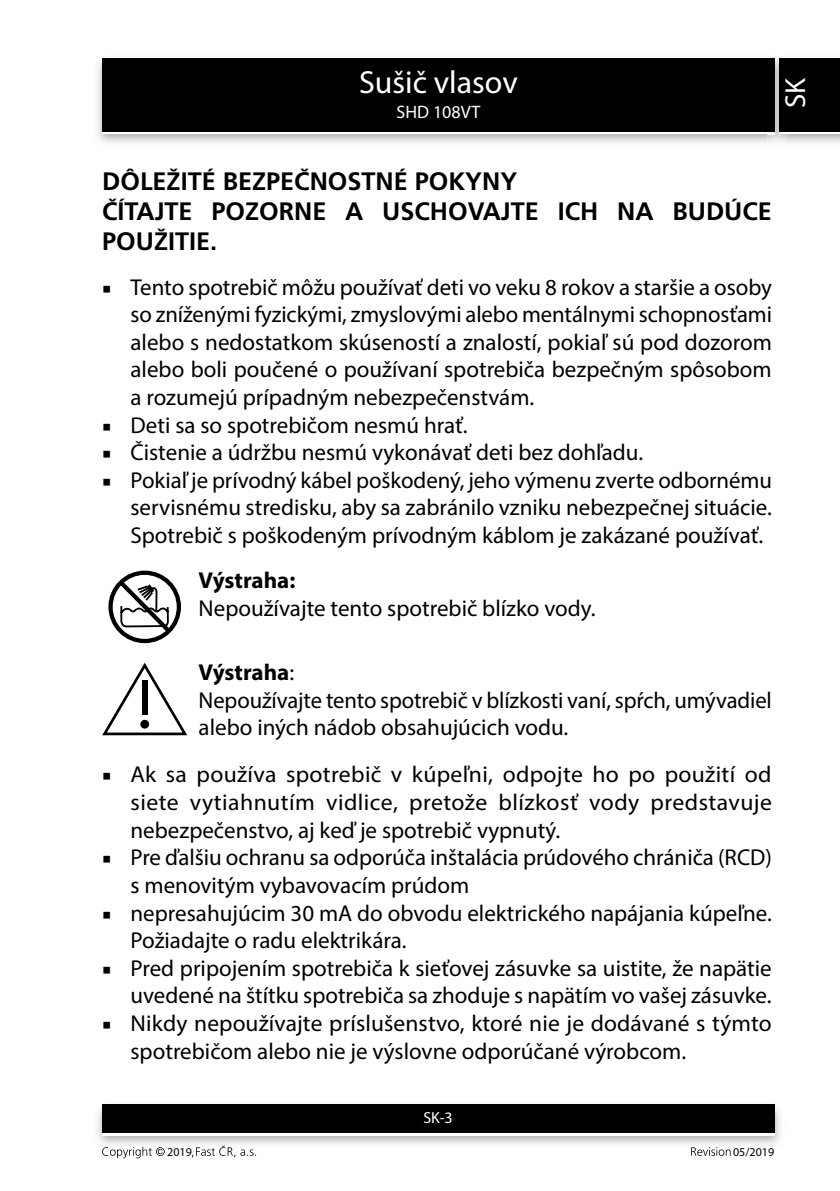
<style>
.page{position:relative;width:840px;height:1191px;background:#fff}
.page>*{position:absolute;margin:0;border:0;box-sizing:border-box;transform-origin:0 0}
.t1{font:32px "Myriad Pro";color:#fff}
.t2{font:29px "Myriad Pro";color:#fff}
.t3{font:700 25.2px/30.2px "Frutiger CE";color:#000}
.t4{font:23px/27.6px "Myriad Pro";color:#000}
.t5{font:700 23px "Myriad Pro";color:#000}
.t6{font:18px "Myriad Pro";color:#fff}
.t7{font:16px "Myriad Pro";color:#fff}
.t8{font:12px "Myriad Pro";color:#000}
.s1{font-family:"Minion Pro"}
.s2{font-weight:700}
</style>
<div class="page">
<div style="left:102px;top:61px;width:672px;height:73px;background:linear-gradient(to right,#000,#000)"></div>
<div style="left:102px;top:58px;width:672px;height:73px;background:#000"></div>
<img style="left:97px;top:1104px;width:684px;height:41px">
<div style="left:102px;top:1107px;width:672px;height:28px;background:linear-gradient(to right,#fff,#fff)"></div>
<div style="left:102px;top:1104px;width:672px;height:28px;background:#000"></div>
<img style="left:767px;top:56px;width:18px;height:89px">
<svg style="left:767px;top:131px;width:7px;height:3px"></svg>
<img style="left:767px;top:58px;width:7px;height:3px">
<img style="left:767px;top:61px;width:7px;height:70px">
<div style="left:778px;top:61px;width:61px;height:73px;background:linear-gradient(to right,#000,#000)"></div>
<div style="left:778px;top:58px;width:61px;height:73px;background:#000"></div>
<svg style="left:102px;top:1146px;width:63px;height:12px"></svg>
<svg style="left:192px;top:1145px;width:64px;height:12px"></svg>
<svg style="left:691px;top:1147px;width:39px;height:8px"></svg>
<div style="left:108px;top:570px;width:73px;height:73px;border:4px solid #000;border-radius:50%"></div>
<svg style="left:115px;top:576px;width:60px;height:61px"></svg>
<svg style="left:102px;top:663px;width:85px;height:72px"></svg>
<div style="left:142px;top:680px;width:5px;height:35px;background:#000"></div>
<div style="left:140px;top:720px;width:9px;height:8px;background:#000;border-radius:50%"></div>
<h1 class="t1" style="left:359px;top:62px;width:160px">Sušič vlasov</h1>
<p class="t6" style="left:396px;top:101px;width:85px">SHD 108VT</p>
<p class="t2" style="left:777px;top:108px;width:32px;rotate:-90deg">SK</p>
<p class="t3" style="left:102px;top:166px;width:670px">DÔLEŽITÉ BEZPEČNOSTNÉ POKYNY<br>ČÍTAJTE POZORNE A USCHOVAJTE ICH NA BUDÚCE<br>POUŽITIE.</p>
<p class="t4" style="left:130px;top:273px;width:642px;text-align:justify;text-indent:-28px"><span class="s1">■</span> Tento spotrebič môžu používať deti vo veku 8 rokov a staršie a osoby so zníženými fyzickými, zmyslovými alebo mentálnymi schopnosťami alebo s nedostatkom skúseností a znalostí, pokiaľ sú pod dozorom alebo boli poučené o používaní spotrebiča bezpečným spôsobom a rozumejú prípadným nebezpečenstvám.</p>
<p class="t4" style="left:102px;top:411px;width:367px"><span class="s1">■</span> Deti sa so spotrebičom nesmú hrať.</p>
<p class="t4" style="left:102px;top:438px;width:542px"><span class="s1">■</span> Čistenie a údržbu nesmú vykonávať deti bez dohľadu.</p>
<p class="t4" style="left:130px;top:466px;width:642px;text-align:justify;text-indent:-28px"><span class="s1">■</span> Pokiaľ je prívodný kábel poškodený, jeho výmenu zverte odbornému servisnému stredisku, aby sa zabránilo vzniku nebezpečnej situácie.<br>Spotrebič s poškodeným prívodným káblom je zakázané používať.</p>
<p class="t5" style="left:198px;top:565px;width:98px">Výstraha:</p>
<p class="t4" style="left:198px;top:593px;width:398px">Nepoužívajte tento spotrebič blízko vody.</p>
<p class="t4" style="left:198px;top:658px;width:574px"><span class="s2">Výstraha</span>:<br>Nepoužívajte tento spotrebič v blízkosti vaní, spŕch, umývadiel alebo iných nádob obsahujúcich vodu.</p>
<p class="t4" style="left:130px;top:760px;width:642px;text-align:justify;text-indent:-28px"><span class="s1">■</span> Ak sa používa spotrebič v kúpeľni, odpojte ho po použití od siete vytiahnutím vidlice, pretože blízkosť vody predstavuje nebezpečenstvo, aj keď je spotrebič vypnutý.</p>
<p class="t4" style="left:130px;top:843px;width:642px;text-indent:-28px"><span class="s1">■</span> Pre ďalšiu ochranu sa odporúča inštalácia prúdového chrániča (RCD) s menovitým vybavovacím prúdom</p>
<p class="t4" style="left:130px;top:898px;width:642px;text-indent:-28px"><span class="s1">■</span> nepresahujúcim 30 mA do obvodu elektrického napájania kúpeľne.<br>Požiadajte o radu elektrikára.</p>
<p class="t4" style="left:102px;top:954px;width:670px;text-align:right"><span class="s1">■</span> Pred pripojením spotrebiča k sieťovej zásuvke sa uistite, že napätie uvedené na štítku spotrebiča sa zhoduje s napätím vo vašej zásuvke.</p>
<p class="t4" style="left:130px;top:1009px;width:642px;text-indent:-28px"><span class="s1">■</span> Nikdy nepoužívajte príslušenstvo, ktoré nie je dodávané s týmto spotrebičom alebo nie je výslovne odporúčané výrobcom.</p>
<p class="t7" style="left:423px;top:1108px;width:31px">SK-3</p>
<p class="t8" style="left:167px;top:1144px;width:26px">2019</p>
<p class="t8" style="left:732px;top:1144px;width:43px">05/2019</p>
</div>
